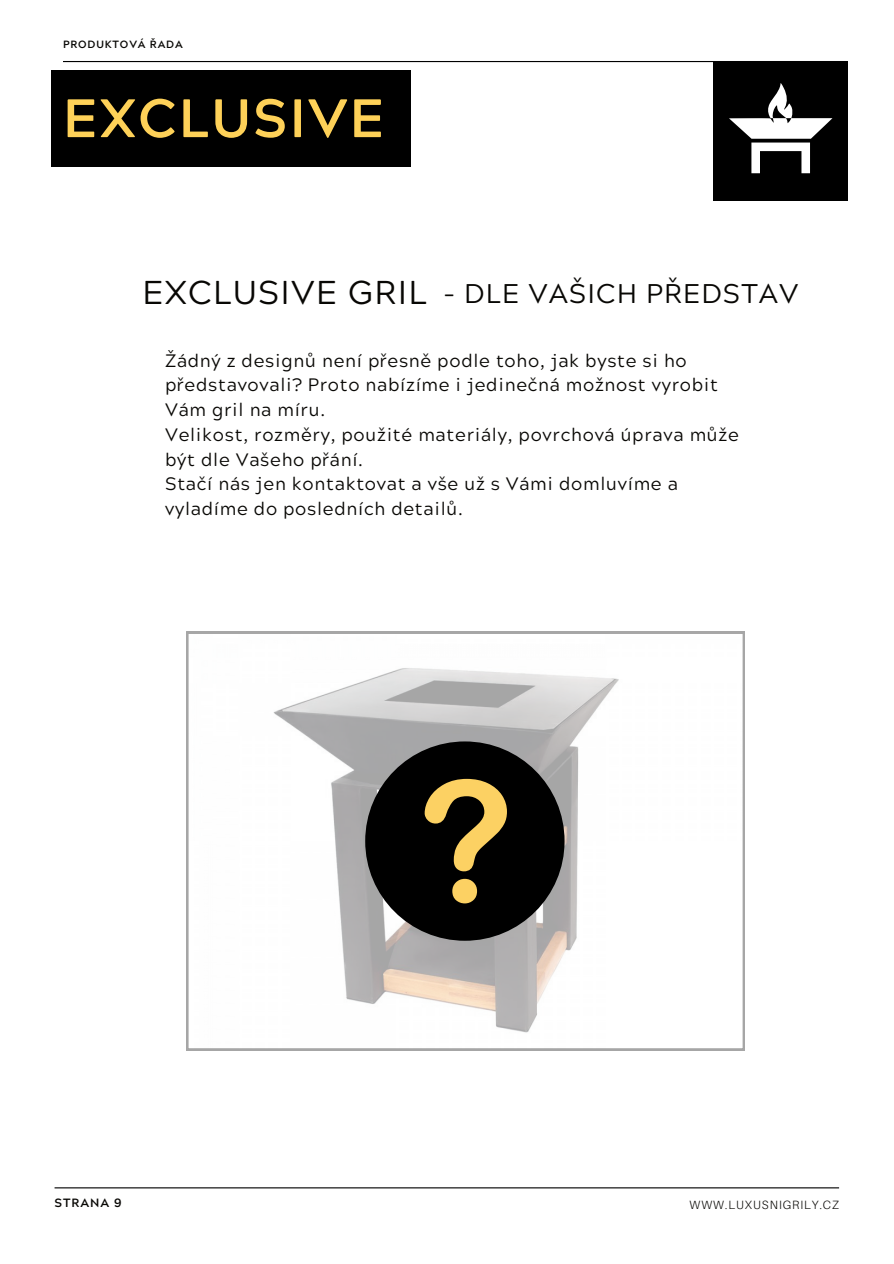
<style>
.page{position:relative;width:894px;height:1264px;background:#fff}
.page>*{position:absolute;margin:0;border:0;box-sizing:border-box;transform-origin:0 0}
.t1{font:700 54px "Acherus Grotesque";letter-spacing:.04em;color:#fed158}
.t2{font:33px "Acherus Grotesque";letter-spacing:.04em;color:#080704}
.t3{font:27px "Acherus Grotesque";letter-spacing:.04em;color:#080704}
.t4{font:18px/24.8px "Acherus Grotesque";letter-spacing:.04em;color:#080704}
.t5{font:300 12px "Aileron";letter-spacing:.08em;color:#080704}
.t6{font:700 12px "Acherus Grotesque";letter-spacing:.08em;color:#080704}
.t7{font:700 10.5px "Acherus Grotesque";letter-spacing:.08em;color:#080704}
</style>
<div class="page">
<hr style="left:63px;top:61px;width:784px;height:1px;background:#000">
<hr style="left:55px;top:1187px;width:783px;height:1px;background:#000">
<div style="left:52px;top:70px;width:359px;height:97px;background:#000"></div>
<div style="left:713px;top:62px;width:134px;height:139px;background:#000"></div>
<svg style="left:729px;top:83px;width:103px;height:90px"></svg>
<svg style="left:186px;top:631px;width:558px;height:419px"></svg>
<div style="left:365px;top:741px;width:199px;height:199px;background:#000;border-radius:50%"></div>
<svg style="left:424px;top:778px;width:83px;height:125px"></svg>
<p class="t7" style="left:63px;top:36px;width:121px">PRODUKTOVÁ ŘADA</p>
<h1 class="t1" style="left:63px;top:72px;width:322px">EXCLUSIVE</h1>
<h2 class="t2" style="left:142px;top:265px;width:286px">EXCLUSIVE GRIL</h2>
<h3 class="t3" style="left:443px;top:271px;width:356px">- DLE VAŠICH PŘEDSTAV</h3>
<p class="t4" style="left:165px;top:347px;width:575px">Žádný z designů není přesně podle toho, jak byste si ho představovali? Proto nabízíme i jedinečná možnost vyrobit Vám gril na míru.<br>Velikost, rozměry, použité materiály, povrchová úprava může být dle Vašeho přání.<br>Stačí nás jen kontaktovat a vše už s Vámi domluvíme a vyladíme do posledních detailů.</p>
<p class="t6" style="left:55px;top:1192px;width:69px">STRANA 9</p>
<p class="t5" style="left:689px;top:1198px;width:151px">WWW.LUXUSNIGRILY.CZ</p>
</div>
